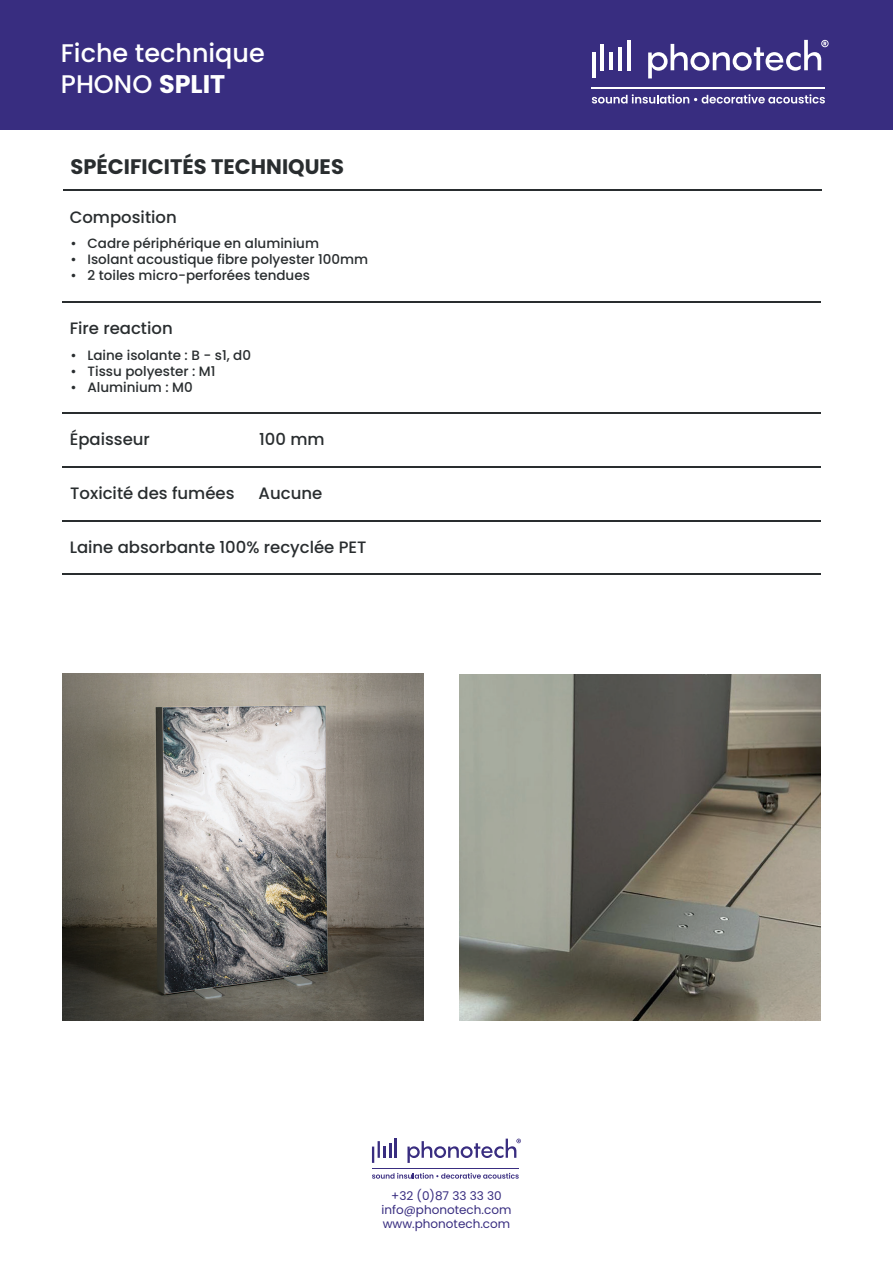
<style>
.page{position:relative;width:893px;height:1263px;background:#fff}
.page>*{position:absolute;margin:0;border:0;box-sizing:border-box;transform-origin:0 0}
.t1{font:500 25.5px/30.6px "Poppins";color:#fff}
.t2{font:700 21px "Poppins";color:#292d2f}
.t3{font:500 16.5px "Poppins";color:#292d2f}
.t4{font:500 13.5px "Poppins";color:#292d2f}
.t5{font:12px/14.4px "Poppins";color:#382d80;text-align:center}
.s1{font-weight:700}
</style>
<div class="page">
<div style="left:0;top:0;width:893px;height:130px;background:#382d80"></div>
<hr style="left:62px;top:413px;width:759px;height:1px;background:#292d2f">
<svg style="left:407px;top:1138px;width:114px;height:25px"></svg>
<svg style="left:372px;top:1141px;width:19px;height:22px"></svg>
<hr style="left:394px;top:1138px;width:3px;height:20px;background:#392d80">
<svg style="left:372px;top:1173px;width:147px;height:6px"></svg>
<hr style="left:372px;top:1168px;width:147px;height:1px;background:#392d80">
<hr style="left:63px;top:189px;width:759px;height:2px;background:#292d2f">
<hr style="left:62px;top:302px;width:759px;height:1px;background:#292d2f">
<hr style="left:62px;top:466px;width:759px;height:2px;background:#292d2f">
<hr style="left:62px;top:520px;width:759px;height:2px;background:#292d2f">
<hr style="left:62px;top:573px;width:759px;height:1px;background:#292d2f">
<svg style="left:648px;top:40px;width:181px;height:38px"></svg>
<hr style="left:601px;top:44px;width:3px;height:26px;background:#fff">
<hr style="left:610px;top:53px;width:3px;height:17px;background:#fff">
<hr style="left:618px;top:47px;width:4px;height:23px;background:#fff">
<hr style="left:627px;top:40px;width:4px;height:30px;background:#fff">
<svg style="left:592px;top:94px;width:233px;height:10px"></svg>
<hr style="left:592px;top:87px;width:233px;height:1px;background:#fff">
<hr style="left:592px;top:53px;width:3px;height:25px;background:#fff">
<img style="left:62px;top:674px;width:361px;height:347px">
<img style="left:459px;top:674px;width:362px;height:347px">
<h1 class="t1" style="left:61px;top:38px;width:206px">Fiche technique<br>PHONO <span class="s1">SPLIT</span></h1>
<h2 class="t2" style="left:71px;top:154px;width:275px">SPÉCIFICITÉS TECHNIQUES</h2>
<p class="t3" style="left:70px;top:208px;width:109px">Composition</p>
<p class="t4" style="left:70px;top:235px;width:250px">• Cadre périphérique en aluminium</p>
<p class="t4" style="left:70px;top:251px;width:299px">• Isolant acoustique fibre polyester 100mm</p>
<p class="t4" style="left:70px;top:267px;width:241px">• 2 toiles micro-perforées tendues</p>
<p class="t3" style="left:70px;top:318px;width:104px">Fire reaction</p>
<p class="t4" style="left:70px;top:347px;width:182px">• Laine isolante : B - s1, d0</p>
<p class="t4" style="left:70px;top:364px;width:147px">• Tissu polyester : M1</p>
<p class="t4" style="left:70px;top:380px;width:124px">• Aluminium : M0</p>
<p class="t3" style="left:70px;top:430px;width:82px">Épaisseur</p>
<p class="t3" style="left:259px;top:430px;width:67px">100 mm</p>
<p class="t3" style="left:70px;top:483px;width:166px">Toxicité des fumées</p>
<p class="t3" style="left:259px;top:483px;width:65px">Aucune</p>
<p class="t3" style="left:70px;top:537px;width:298px">Laine absorbante 100% recyclée PET</p>
<p class="t5" style="left:382px;top:1188px;width:131px">+32 (0)87 33 33 30 info@phonotech.com www.phonotech.com</p>
</div>
